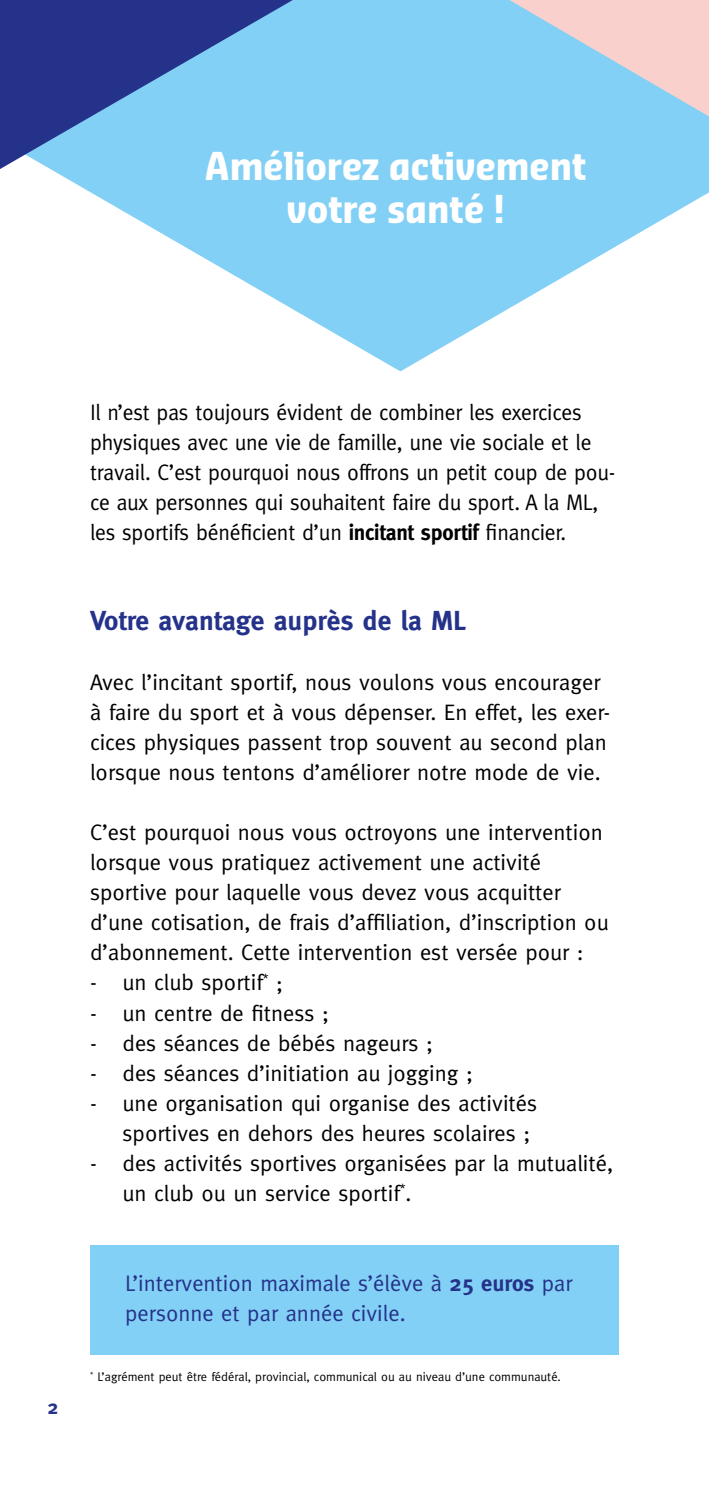
<style>
.page{position:relative;width:709px;height:1489px;background:#fff}
.page>*{position:absolute;margin:0;border:0;box-sizing:border-box;transform-origin:0 0}
.t1{font:700 37.5px/42.5px "Sansa Con Pro";color:#fff;text-align:center}
.t2{font:700 27.5px "Meta";color:#25328a}
.t3{font:22.5px/30px "Meta";color:#000}
.t4{font:22.5px/30px "Meta";color:#000;scale:.96 1}
.t5{font:22.5px/30px "Meta";color:#25328a}
.t6{font:700 20px "Meta";color:#25328a}
.t7{font:12.5px "Meta";color:#000}
.s1{font-weight:700}
</style>
<div class="page">
<svg style="left:50px;top:0;width:659px;height:371px;fill:#82d0f5"></svg>
<svg style="left:0;top:0;width:293px;height:169px;background:#5481bf"></svg>
<svg style="left:509px;top:0;width:200px;height:116px;background:#bcd0e1"></svg>
<div style="left:90px;top:1244px;width:529px;height:110px;background:#82d0f5"></div>
<h1 class="t1" style="left:205px;top:145px;width:382px">Améliorez activement votre santé !</h1>
<p class="t6" style="left:47px;top:1395px;width:12px">2</p>
<p class="t4" style="left:90px;top:397px;width:548px">Il n’est pas toujours évident de combiner les exercices physiques avec une vie de famille, une vie sociale et le travail. C’est pourquoi nous offrons un petit coup de pou&shy;ce aux personnes qui souhaitent faire du sport. A la ML, les sportifs bénéficient d’un <span class="s1">incitant sportif</span> financier.</p>
<p class="t2" style="left:90px;top:605px;width:378px">Votre avantage auprès de la ML</p>
<p class="t3" style="left:90px;top:667px;width:521px">Avec l’incitant sportif, nous voulons vous encourager à faire du sport et à vous dépenser. En effet, les exer&shy;cices physiques passent trop souvent au second plan lorsque nous tentons d’améliorer notre mode de vie.</p>
<p class="t3" style="left:90px;top:817px;width:520px">C’est pourquoi nous vous octroyons une intervention lorsque vous pratiquez activement une activité sportive pour laquelle vous devez vous acquitter d’une cotisation, de frais d’affiliation, d’inscription ou d’abonnement. Cette intervention est versée pour :</p>
<p class="t3" style="left:90px;top:967px;width:194px">- un club sportif<sup>*</sup> ;</p>
<p class="t3" style="left:90px;top:997px;width:240px">- un centre de fitness ;</p>
<p class="t3" style="left:90px;top:1027px;width:344px">- des séances de bébés nageurs ;</p>
<p class="t3" style="left:90px;top:1057px;width:384px">- des séances d’initiation au jogging ;</p>
<p class="t3" style="left:122px;top:1087px;width:416px;text-indent:-32px">- une organisation qui organise des activités sportives en dehors des heures scolaires ;</p>
<p class="t3" style="left:122px;top:1147px;width:492px;text-indent:-32px">- des activités sportives organisées par la mutualité, un club ou un service sportif<sup>*</sup>.</p>
<p class="t5" style="left:125px;top:1267px;width:449px">L’intervention maximale s’élève à <span class="s1">25 euros</span> par personne et par année civile.</p>
<p class="t7" style="left:90px;top:1368px;width:472px"><sup>*</sup> L’agrément peut être fédéral, provincial, communical ou au niveau d’une communauté.</p>
</div>
